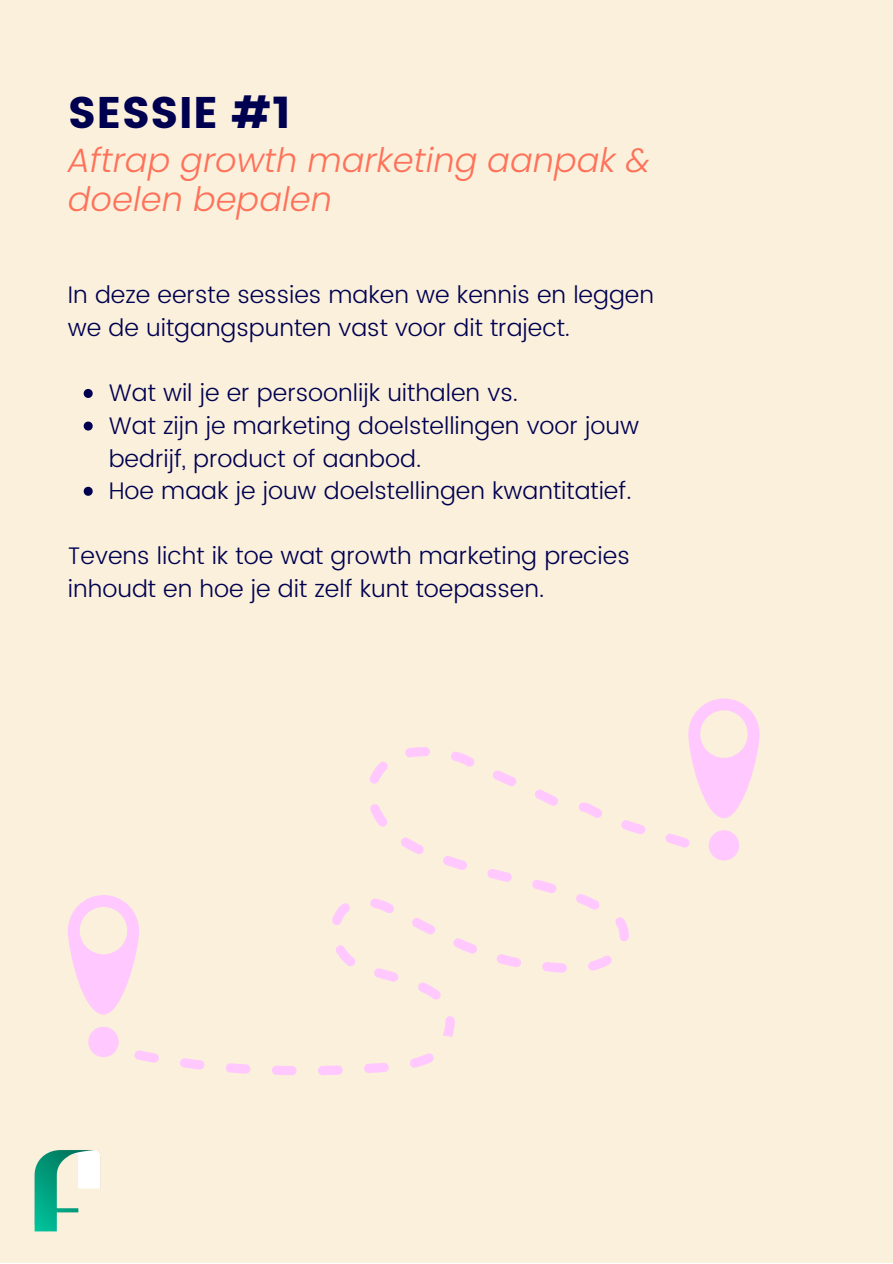
<style>
.page{position:relative;width:893px;height:1264px;background:#fff}
.page>*{position:absolute;margin:0;border:0;box-sizing:border-box;transform-origin:0 0}
.t1{font:44.1px "Poppins";color:#000050}
.t2{font:italic 300 33.6px/39.3px "Poppins";color:#ff7159}
.t3{font:300 24px/32.5px "Poppins";color:#000050}
</style>
<div class="page">
<div style="left:0;top:0;width:892px;height:1262px;background:#faf0dc"></div>
<img style="left:34px;top:1150px;width:66px;height:82px">
<svg style="left:134px;top:747px;width:556px;height:328px"></svg>
<svg style="left:68px;top:895px;width:71px;height:119px"></svg>
<div style="left:88px;top:1026px;width:31px;height:31px;background:#ffc8ff;border-radius:50%"></div>
<svg style="left:688px;top:698px;width:71px;height:120px"></svg>
<div style="left:708px;top:830px;width:31px;height:30px;background:#ffc8ff;border-radius:50%"></div>
<svg style="left:84px;top:389px;width:9px;height:9px"></svg>
<svg style="left:84px;top:421px;width:9px;height:9px"></svg>
<svg style="left:84px;top:487px;width:9px;height:9px"></svg>
<p class="t1" style="left:68px;top:87px;width:225px">SESSIE #1</p>
<p class="t2" style="left:68px;top:141px;width:583px">Aftrap growth marketing aanpak &amp; doelen bepalen</p>
<p class="t3" style="left:68px;top:279px;width:587px">In deze eerste sessies maken we kennis en leggen we de uitgangspunten vast voor dit traject.</p>
<p class="t3" style="left:109px;top:377px;width:410px">Wat wil je er persoonlijk uithalen vs.</p>
<p class="t3" style="left:109px;top:409px;width:532px">Wat zijn je marketing doelstellingen voor jouw bedrijf, product of aanbod.</p>
<p class="t3" style="left:109px;top:474px;width:524px">Hoe maak je jouw doelstellingen kwantitatief.</p>
<p class="t3" style="left:68px;top:540px;width:563px">Tevens licht ik toe wat growth marketing precies inhoudt en hoe je dit zelf kunt toepassen.</p>
</div>
